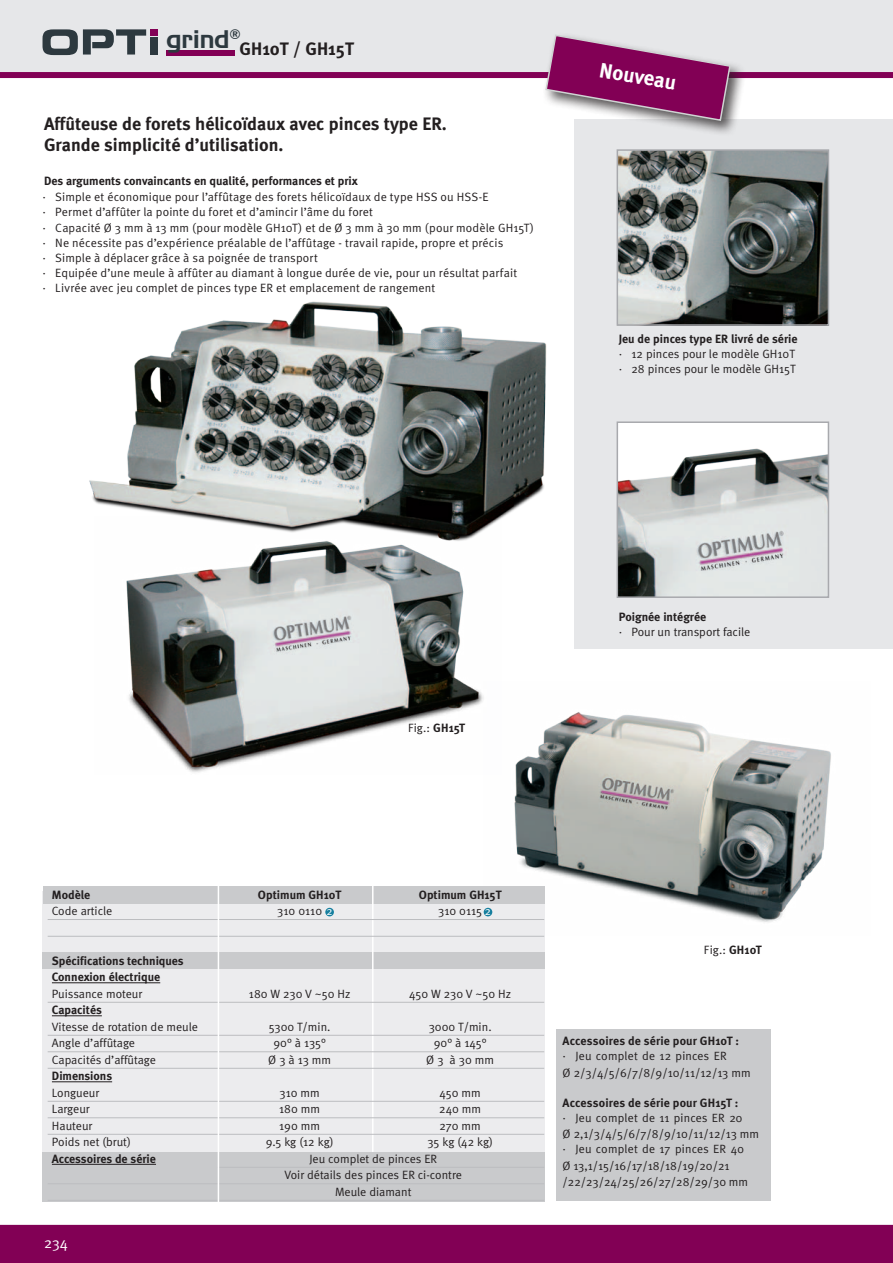
<style>
.page{position:relative;width:893px;height:1263px;background:#fff}
.page>*{position:absolute;margin:0;border:0;box-sizing:border-box;transform-origin:0 0}
.t1{font:24.75px "Handel Gothic BT";color:#2d393f}
._7_Argumente{font:700 21px "Meta";color:#fff}
.t2{font:700 18px/21px "Meta";color:#231f20}
.t3{font:700 18px "Meta";color:#231f20}
.t4{font:15px "Meta Normal";color:#fff}
.Links_Aufzählzeichen{font:12px/16.5px "Meta Normal";letter-spacing:.005em;color:#231f20}
.flie__8_10{font:700 12px/16.5px "Meta";color:#231f20}
.Format_Links{font:12px "Meta Normal";color:#231f20}
.flie__8_10-2{font:12px "Meta Normal";color:#231f20}
.Links_Aufzählzeichen-2{font:12px "Meta";letter-spacing:.02em;color:#231f20}
.Format_Links-2{font:700 12px "Meta";letter-spacing:.01em;color:#231f20}
.s1{font-family:"Meta";font-weight:700}
.s2{font-size:11.4px;color:#fff}
.s3{font-family:"Meta Normal";font-weight:400}
.s4{font-family:"Meta Normal"}
</style>
<div class="page">
<div style="left:0;top:1225px;width:893px;height:38px;background:#820055"></div>
<div style="left:0;top:0;width:893px;height:72px;background:#e6e7e9"></div>
<div style="left:0;top:72px;width:893px;height:6px;background:#820055"></div>
<svg style="left:43px;top:29px;width:103px;height:26px;background:#81888c"></svg>
<div style="left:150px;top:29px;width:8px;height:7px;background:#820055"></div>
<div style="left:150px;top:37px;width:8px;height:18px;background:#2d393f"></div>
<div style="left:166px;top:50px;width:68px;height:6px;background:#820055"></div>
<div style="left:556px;top:1029px;width:214px;height:172px;background:#c9cacc"></div>
<img style="left:514px;top:712px;width:317px;height:210px">
<div style="left:574px;top:120px;width:319px;height:529px;background:#e6e7e9"></div>
<img style="left:620px;top:152px;width:206px;height:171px">
<div style="left:617px;top:149px;width:212px;height:177px;border:2px solid #a8a9ad"></div>
<img style="left:620px;top:424px;width:206px;height:171px">
<div style="left:617px;top:421px;width:212px;height:177px;border:2px solid #a8a9ad"></div>
<img style="left:89px;top:301px;width:458px;height:217px">
<img style="left:94px;top:517px;width:408px;height:256px">
<div style="left:43px;top:891px;width:502px;height:261px;background:#ececee"></div>
<div style="left:43px;top:952px;width:502px;height:16px;background:#c9cacc"></div>
<div style="left:44px;top:886px;width:501px;height:17px;background:#c9cacc"></div>
<div style="left:43px;top:1152px;width:502px;height:49px;background:#c9cacc"></div>
<hr style="left:372px;top:868px;width:2px;height:284px;background:#fff">
<hr style="left:48px;top:919px;width:496px;height:1px;background:#bcbdc0">
<hr style="left:48px;top:936px;width:496px;height:1px;background:#bcbdc0">
<hr style="left:52px;top:982px;width:108px;height:1px;background:#231f20">
<hr style="left:48px;top:1002px;width:496px;height:1px;background:#bcbdc0">
<hr style="left:52px;top:1015px;width:50px;height:1px;background:#231f20">
<hr style="left:48px;top:1035px;width:496px;height:1px;background:#bcbdc0">
<hr style="left:48px;top:1051px;width:496px;height:1px;background:#bcbdc0">
<hr style="left:48px;top:1068px;width:496px;height:1px;background:#bcbdc0">
<hr style="left:52px;top:1081px;width:60px;height:1px;background:#231f20">
<hr style="left:48px;top:1101px;width:496px;height:1px;background:#bcbdc0">
<hr style="left:48px;top:1117px;width:496px;height:1px;background:#bcbdc0">
<hr style="left:48px;top:1134px;width:496px;height:1px;background:#bcbdc0">
<hr style="left:218px;top:1167px;width:326px;height:1px;background:#bcbdc0">
<hr style="left:52px;top:1164px;width:104px;height:1px;background:#231f20">
<hr style="left:48px;top:1183px;width:496px;height:1px;background:#bcbdc0">
<hr style="left:48px;top:1200px;width:496px;height:1px;background:#bcbdc0">
<hr style="left:218px;top:874px;width:1px;height:338px;background:#fff">
<div style="left:542px;top:31px;width:204px;height:106px;background:#231f20;opacity:.75"></div>
<svg style="left:544px;top:34px;width:188px;height:88px;background:#a55b8c"></svg>
<div style="left:325px;top:908px;width:9px;height:8px;background:#167f9f;border-radius:50%"></div>
<div style="left:484px;top:908px;width:8px;height:8px;background:#167f9f;border-radius:50%"></div>
<p class="t1" style="left:166px;top:24px;width:76px">grind<sup>®</sup></p>
<p class="t3" style="left:240px;top:39px;width:116px">GH10T / GH15T</p>
<p class="t2" style="left:44px;top:113px;width:404px">Affûteuse de forets hélicoïdaux avec pinces type ER.<br>Grande simplicité d’utilisation.</p>
<p class="flie__8_10" style="left:44px;top:173px;width:315px">Des arguments convaincants en qualité, performances et prix</p>
<p class="Links_Aufzählzeichen" style="left:43px;top:188px;width:448px">· Simple et économique pour l’affûtage des forets hélicoïdaux de type HSS ou HSS-E</p>
<p class="Links_Aufzählzeichen" style="left:43px;top:203px;width:332px">· Permet d’affûter la pointe du foret et d’amincir l’âme du foret</p>
<p class="Links_Aufzählzeichen" style="left:43px;top:220px;width:493px">· Capacité Ø 3 mm à 13 mm (pour modèle GH10T) et de Ø 3 mm à 30 mm (pour modèle GH15T)</p>
<p class="Links_Aufzählzeichen" style="left:43px;top:235px;width:462px">· Ne nécessite pas d’expérience préalable de l’affûtage - travail rapide, propre et précis</p>
<p class="Links_Aufzählzeichen" style="left:43px;top:250px;width:277px">· Simple à déplacer grâce à sa poignée de transport</p>
<p class="Links_Aufzählzeichen" style="left:43px;top:265px;width:476px">· Equipée d’une meule à affûter au diamant à longue durée de vie, pour un résultat parfait</p>
<p class="Links_Aufzählzeichen" style="left:43px;top:280px;width:394px">· Livrée avec jeu complet de pinces type ER et emplacement de rangement</p>
<p class="_7_Argumente" style="left:602px;top:57px;width:79px;rotate:10deg">Nouveau</p>
<p class="flie__8_10" style="left:619px;top:331px;width:180px">Jeu de pinces type ER livré de série</p>
<p class="flie__8_10-2" style="left:619px;top:347px;width:178px">· 12 pinces pour le modèle GH10T</p>
<p class="flie__8_10-2" style="left:619px;top:362px;width:178px">· 28 pinces pour le modèle GH15T</p>
<p class="Format_Links" style="left:408px;top:721px;width:59px">Fig.: <span class="s1">GH15T</span></p>
<p class="flie__8_10" style="left:619px;top:609px;width:89px">Poignée intégrée</p>
<p class="flie__8_10-2" style="left:619px;top:625px;width:133px">· Pour un transport facile</p>
<p class="flie__8_10" style="left:52px;top:886px;width:40px">Modèle</p>
<p class="flie__8_10" style="left:258px;top:886px;width:85px">Optimum GH10T</p>
<p class="flie__8_10" style="left:419px;top:886px;width:84px">Optimum GH15T</p>
<p class="Links_Aufzählzeichen" style="left:52px;top:902px;width:62px">Code article</p>
<p class="Links_Aufzählzeichen" style="left:277px;top:902px;width:57px">310 0110 <span class="s2">2</span></p>
<p class="Links_Aufzählzeichen" style="left:438px;top:902px;width:54px">310 0115 <span class="s2">2</span></p>
<p class="flie__8_10" style="left:52px;top:952px;width:133px">Spécifications techniques</p>
<p class="flie__8_10" style="left:52px;top:969px;width:110px">Connexion électrique<br><span class="s3">Puissance moteur</span></p>
<p class="Links_Aufzählzeichen" style="left:249px;top:985px;width:103px">180 W 230 V ~50 Hz</p>
<p class="Links_Aufzählzeichen" style="left:409px;top:985px;width:104px">450 W 230 V ~50 Hz</p>
<p class="flie__8_10" style="left:52px;top:1002px;width:51px">Capacités</p>
<p class="Links_Aufzählzeichen" style="left:52px;top:1018px;width:148px">Vitesse de rotation de meule</p>
<p class="Links_Aufzählzeichen" style="left:269px;top:1018px;width:63px">5300 T/min.</p>
<p class="Links_Aufzählzeichen" style="left:429px;top:1018px;width:64px">3000 T/min.</p>
<p class="Links_Aufzählzeichen" style="left:52px;top:1034px;width:85px">Angle d’affûtage</p>
<p class="Links_Aufzählzeichen" style="left:273px;top:1034px;width:54px">90° à 135°</p>
<p class="Links_Aufzählzeichen" style="left:434px;top:1034px;width:54px">90° à 145°</p>
<p class="Links_Aufzählzeichen" style="left:52px;top:1051px;width:106px">Capacités d’affûtage</p>
<p class="Links_Aufzählzeichen" style="left:268px;top:1051px;width:64px">Ø 3 à 13 mm</p>
<p class="Links_Aufzählzeichen" style="left:426px;top:1051px;width:69px">Ø 3 à 30 mm</p>
<p class="flie__8_10" style="left:52px;top:1068px;width:62px">Dimensions</p>
<p class="Links_Aufzählzeichen" style="left:52px;top:1084px;width:49px">Longueur</p>
<p class="Links_Aufzählzeichen" style="left:279px;top:1084px;width:42px">310 mm</p>
<p class="Links_Aufzählzeichen" style="left:439px;top:1084px;width:43px">450 mm</p>
<p class="Links_Aufzählzeichen" style="left:52px;top:1100px;width:39px">Largeur</p>
<p class="Links_Aufzählzeichen" style="left:279px;top:1100px;width:43px">180 mm</p>
<p class="Links_Aufzählzeichen" style="left:439px;top:1100px;width:43px">240 mm</p>
<p class="Links_Aufzählzeichen" style="left:52px;top:1117px;width:42px">Hauteur</p>
<p class="Links_Aufzählzeichen" style="left:279px;top:1117px;width:42px">190 mm</p>
<p class="Links_Aufzählzeichen" style="left:440px;top:1117px;width:43px">270 mm</p>
<p class="Links_Aufzählzeichen" style="left:52px;top:1133px;width:80px">Poids net (brut)</p>
<p class="Links_Aufzählzeichen" style="left:266px;top:1133px;width:69px">9.5 kg (12 kg)</p>
<p class="Links_Aufzählzeichen" style="left:427px;top:1133px;width:67px">35 kg (42 kg)</p>
<p class="flie__8_10" style="left:52px;top:1150px;width:106px">Accessoires de série</p>
<p class="Links_Aufzählzeichen" style="left:309px;top:1150px;width:129px">Jeu complet de pinces ER</p>
<p class="Links_Aufzählzeichen" style="left:285px;top:1166px;width:179px">Voir détails des pinces ER ci-contre</p>
<p class="Links_Aufzählzeichen" style="left:335px;top:1183px;width:78px">Meule diamant</p>
<p class="t4" style="left:47px;top:1232px;width:25px">234</p>
<p class="t4" style="left:44px;top:1234px;width:25px">234</p>
<p class="Format_Links" style="left:704px;top:943px;width:59px">Fig.: <span class="s1">GH10T</span></p>
<p class="Format_Links-2" style="left:563px;top:1034px;width:178px">Accessoires de série pour GH10T :</p>
<p class="Links_Aufzählzeichen-2" style="left:563px;top:1049px;width:166px"><span class="s4">·</span> Jeu complet de 12 pinces ER</p>
<p class="Format_Links" style="left:563px;top:1065px;width:190px">Ø 2/3/4/5/6/7/8/9/10/11/12/13 mm</p>
<p class="Format_Links-2" style="left:563px;top:1095px;width:177px">Accessoires de série pour GH15T :</p>
<p class="Links_Aufzählzeichen-2" style="left:563px;top:1110px;width:181px"><span class="s4">·</span> Jeu complet de 11 pinces ER 20</p>
<p class="Format_Links" style="left:563px;top:1127px;width:198px">Ø 2,1/3/4/5/6/7/8/9/10/11/12/13 mm</p>
<p class="Links_Aufzählzeichen-2" style="left:563px;top:1142px;width:183px"><span class="s4">·</span> Jeu complet de 17 pinces ER 40</p>
<p class="Links_Aufzählzeichen" style="left:563px;top:1157px;width:187px">Ø 13,1/15/16/17/18/18/19/20/21 /22/23/24/25/26/27/28/29/30 mm</p>
</div>
